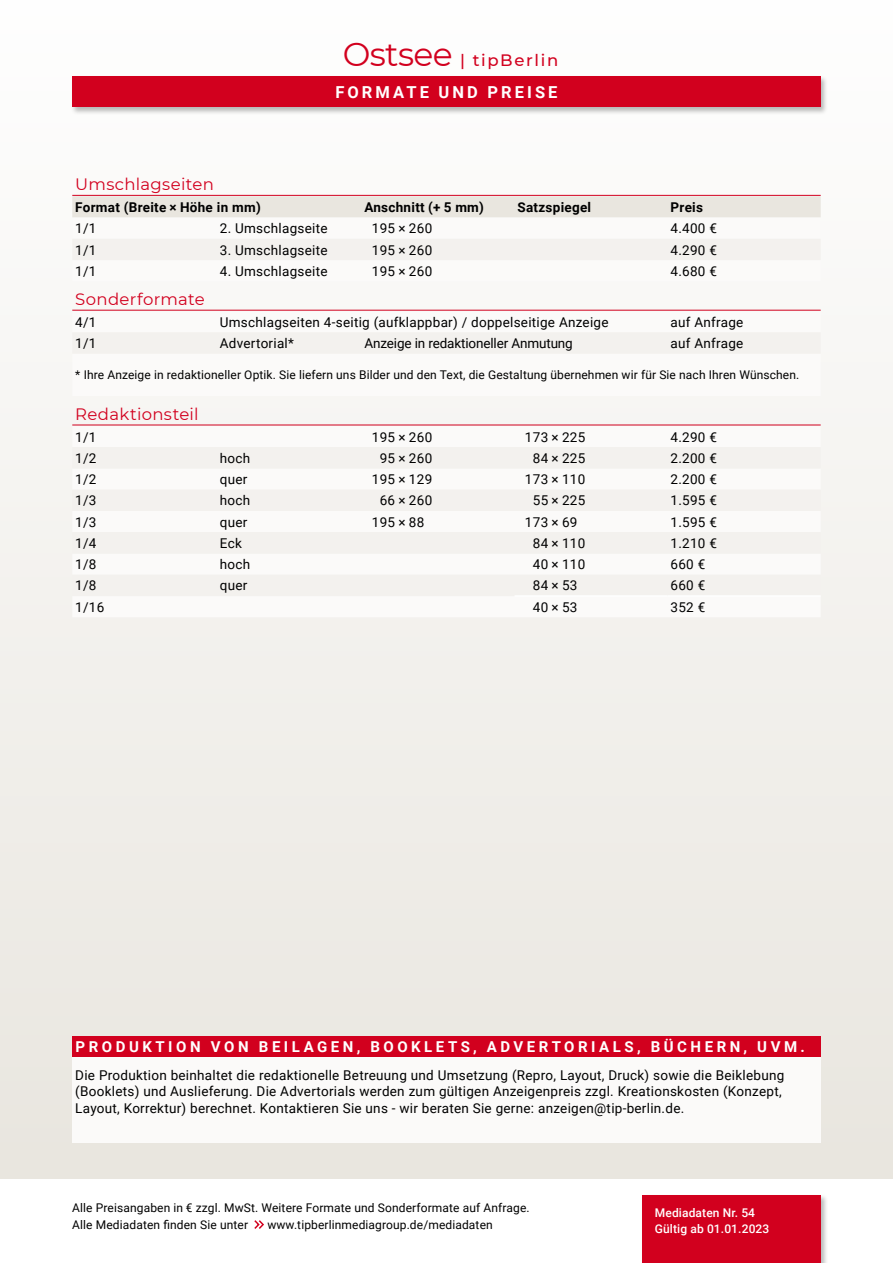
<style>
.page{position:relative;width:893px;height:1263px;background:#fff}
.page>*{position:absolute;margin:0;border:0;box-sizing:border-box;transform-origin:0 0}
.Tabellen_-_Überschri{font:16.5px "Montserrat";letter-spacing:.015em;color:#d2001e}
.t1{font:700 16.5px "Roboto";letter-spacing:.185em;color:#fff}
.Heftname__Headline{font:500 16.5px "Montserrat";letter-spacing:.1em;color:#d2001e}
.Tabellen_-_Sonderzei{font:700 15px "Roboto";letter-spacing:.235em;color:#fff}
.Tabellen_-_Texte{font:13.5px/16.2px "Roboto";letter-spacing:.02em;color:#000}
.Tabellen_-_Spaltenti{font:700 13.5px "Roboto";letter-spacing:.02em;color:#000}
.Tabellen_-_Texte-2{font:13.5px "Roboto";letter-spacing:-.01em;color:#000}
.Kleingedrucktes{font:12px/16.5px "Roboto";letter-spacing:.01em;color:#000}
.t2{font:500 12px/16.5px "Roboto";letter-spacing:.01em;color:#fff}
.s1{font-weight:400;font-size:33px}
</style>
<div class="page">
<div style="left:0;top:0;width:893px;height:1179px;background:linear-gradient(to bottom,#fefefe,#e9e6df)"></div>
<svg style="left:254px;top:1220px;width:10px;height:9px"></svg>
<div style="left:640px;top:1193px;width:188px;height:70px;background:#000;opacity:.27"></div>
<div style="left:642px;top:1195px;width:179px;height:68px;background:#d2001e"></div>
<div style="left:70px;top:75px;width:758px;height:40px;background:#000;opacity:.27"></div>
<div style="left:72px;top:76px;width:749px;height:31px;background:#d2001e"></div>
<div style="left:72px;top:196px;width:749px;height:22px;background:#e9e6df"></div>
<svg style="left:72px;top:218px;width:749px;height:399px"></svg>
<div style="left:72px;top:239px;width:749px;height:357px;background:#f9f8f6"></div>
<hr style="left:514px;top:595px;width:154px;height:2px;background:#fff">
<hr style="left:668px;top:595px;width:153px;height:2px;background:#fff">
<hr style="left:72px;top:195px;width:749px;height:1px;background:#d2001e">
<hr style="left:72px;top:310px;width:749px;height:1px;background:#d2001e">
<hr style="left:72px;top:425px;width:749px;height:1px;background:#d2001e">
<div style="left:72px;top:1036px;width:749px;height:21px;background:#d2001e"></div>
<div style="left:72px;top:1057px;width:749px;height:85px;background:#fbfaf9"></div>
<p class="Heftname__Headline" style="left:343px;top:49px;width:217px"><span class="s1">Ostsee</span> | tipBerlin</p>
<p class="t1" style="left:335px;top:81px;width:224px">FORMATE UND PREISE</p>
<p class="Tabellen_-_Überschri" style="left:75px;top:173px;width:140px">Umschlagseiten</p>
<p class="Tabellen_-_Spaltenti" style="left:75px;top:198px;width:187px">Format (Breite × Höhe in mm)</p>
<p class="Tabellen_-_Spaltenti" style="left:364px;top:198px;width:121px">Anschnitt (+ 5 mm)</p>
<p class="Tabellen_-_Spaltenti" style="left:517px;top:198px;width:75px">Satzspiegel</p>
<p class="Tabellen_-_Spaltenti" style="left:671px;top:198px;width:34px">Preis</p>
<p class="Tabellen_-_Texte" style="left:75px;top:220px;width:23px">1/1</p>
<p class="Tabellen_-_Texte" style="left:220px;top:220px;width:109px">2. Umschlagseite</p>
<p class="Tabellen_-_Texte" style="left:372px;top:220px;width:62px">195 × 260</p>
<p class="Tabellen_-_Texte" style="left:671px;top:220px;width:48px">4.400 €</p>
<p class="Tabellen_-_Texte" style="left:75px;top:241px;width:23px">1/1</p>
<p class="Tabellen_-_Texte" style="left:220px;top:241px;width:109px">3. Umschlagseite</p>
<p class="Tabellen_-_Texte" style="left:372px;top:241px;width:62px">195 × 260</p>
<p class="Tabellen_-_Texte" style="left:671px;top:241px;width:48px">4.290 €</p>
<p class="Tabellen_-_Texte" style="left:75px;top:262px;width:23px">1/1</p>
<p class="Tabellen_-_Texte" style="left:220px;top:262px;width:109px">4. Umschlagseite</p>
<p class="Tabellen_-_Texte" style="left:372px;top:262px;width:62px">195 × 260</p>
<p class="Tabellen_-_Texte" style="left:671px;top:262px;width:48px">4.680 €</p>
<p class="Tabellen_-_Überschri" style="left:75px;top:288px;width:131px">Sonderformate</p>
<p class="Tabellen_-_Texte" style="left:75px;top:313px;width:23px">4/1</p>
<p class="Tabellen_-_Texte" style="left:220px;top:313px;width:390px">Umschlagseiten 4-seitig (aufklappbar) / doppelseitige Anzeige</p>
<p class="Tabellen_-_Texte" style="left:671px;top:313px;width:74px">auf Anfrage</p>
<p class="Tabellen_-_Texte" style="left:75px;top:335px;width:23px">1/1</p>
<p class="Tabellen_-_Texte" style="left:220px;top:335px;width:76px">Advertorial*</p>
<p class="Tabellen_-_Texte-2" style="left:364px;top:334px;width:210px">Anzeige in redaktioneller Anmutung</p>
<p class="Tabellen_-_Texte" style="left:671px;top:335px;width:74px">auf Anfrage</p>
<p class="Kleingedrucktes" style="left:75px;top:366px;width:725px">* Ihre Anzeige in redaktioneller Optik. Sie liefern uns Bilder und den Text, die Gestaltung übernehmen wir für Sie nach Ihren Wünschen.</p>
<p class="Tabellen_-_Überschri" style="left:75px;top:403px;width:125px">Redaktionsteil</p>
<p class="Tabellen_-_Texte" style="left:75px;top:428px;width:23px">1/1</p>
<p class="Tabellen_-_Texte" style="left:372px;top:428px;width:62px">195 × 260</p>
<p class="Tabellen_-_Texte" style="left:525px;top:428px;width:62px">173 × 225</p>
<p class="Tabellen_-_Texte" style="left:671px;top:428px;width:48px">4.290 €</p>
<p class="Tabellen_-_Texte" style="left:75px;top:449px;width:23px">1/2</p>
<p class="Tabellen_-_Texte" style="left:220px;top:449px;width:32px">hoch</p>
<p class="Tabellen_-_Texte" style="left:380px;top:449px;width:54px">95 × 260</p>
<p class="Tabellen_-_Texte" style="left:533px;top:449px;width:54px">84 × 225</p>
<p class="Tabellen_-_Texte" style="left:671px;top:449px;width:48px">2.200 €</p>
<p class="Tabellen_-_Texte" style="left:75px;top:471px;width:23px">1/2</p>
<p class="Tabellen_-_Texte" style="left:220px;top:471px;width:29px">quer</p>
<p class="Tabellen_-_Texte" style="left:372px;top:471px;width:62px">195 × 129</p>
<p class="Tabellen_-_Texte" style="left:525px;top:471px;width:62px">173 × 110</p>
<p class="Tabellen_-_Texte" style="left:671px;top:471px;width:48px">2.200 €</p>
<p class="Tabellen_-_Texte" style="left:75px;top:492px;width:23px">1/3</p>
<p class="Tabellen_-_Texte" style="left:220px;top:492px;width:32px">hoch</p>
<p class="Tabellen_-_Texte" style="left:380px;top:492px;width:54px">66 × 260</p>
<p class="Tabellen_-_Texte" style="left:533px;top:492px;width:54px">55 × 225</p>
<p class="Tabellen_-_Texte" style="left:671px;top:492px;width:48px">1.595 €</p>
<p class="Tabellen_-_Texte" style="left:75px;top:513px;width:23px">1/3</p>
<p class="Tabellen_-_Texte" style="left:220px;top:513px;width:29px">quer</p>
<p class="Tabellen_-_Texte" style="left:372px;top:513px;width:54px">195 × 88</p>
<p class="Tabellen_-_Texte" style="left:525px;top:513px;width:54px">173 × 69</p>
<p class="Tabellen_-_Texte" style="left:671px;top:513px;width:48px">1.595 €</p>
<p class="Tabellen_-_Texte" style="left:75px;top:534px;width:23px">1/4</p>
<p class="Tabellen_-_Texte" style="left:220px;top:534px;width:23px">Eck</p>
<p class="Tabellen_-_Texte" style="left:533px;top:534px;width:54px">84 × 110</p>
<p class="Tabellen_-_Texte" style="left:671px;top:534px;width:48px">1.210 €</p>
<p class="Tabellen_-_Texte" style="left:75px;top:556px;width:23px">1/8</p>
<p class="Tabellen_-_Texte" style="left:220px;top:556px;width:32px">hoch</p>
<p class="Tabellen_-_Texte" style="left:533px;top:556px;width:54px">40 × 110</p>
<p class="Tabellen_-_Texte" style="left:671px;top:556px;width:36px">660 €</p>
<p class="Tabellen_-_Texte" style="left:75px;top:577px;width:23px">1/8</p>
<p class="Tabellen_-_Texte" style="left:220px;top:577px;width:29px">quer</p>
<p class="Tabellen_-_Texte" style="left:533px;top:577px;width:46px">84 × 53</p>
<p class="Tabellen_-_Texte" style="left:671px;top:577px;width:36px">660 €</p>
<p class="Tabellen_-_Texte" style="left:75px;top:598px;width:31px">1/16</p>
<p class="Tabellen_-_Texte" style="left:533px;top:598px;width:46px">40 × 53</p>
<p class="Tabellen_-_Texte" style="left:671px;top:598px;width:36px">352 €</p>
<p class="Tabellen_-_Sonderzei" style="left:76px;top:1036px;width:731px">PRODUKTION VON BEILAGEN, BOOKLETS, ADVERTORIALS, BÜCHERN, UVM.</p>
<p class="Tabellen_-_Texte" style="left:75px;top:1067px;width:711px">Die Produktion beinhaltet die redaktionelle Betreuung und Umsetzung (Repro, Layout, Druck) sowie die Beiklebung (Booklets) und Auslieferung. Die Advertorials werden zum gültigen Anzeigenpreis zzgl. Kreationskosten (Konzept,<br>Layout, Korrektur) berechnet. Kontaktieren Sie uns - wir beraten Sie gerne: anzeigen@tip-berlin.de.</p>
<p class="Kleingedrucktes" style="left:72px;top:1199px;width:459px">Alle Preisangaben in € zzgl. MwSt. Weitere Formate und Sonderformate auf Anfrage.<br>Alle Mediadaten finden Sie unter</p>
<p class="Kleingedrucktes" style="left:267px;top:1216px;width:227px">www.tipberlinmediagroup.de/mediadaten</p>
<p class="t2" style="left:655px;top:1204px;width:116px">Mediadaten Nr. 54<br>Gültig ab 01.01.2023</p>
</div>
